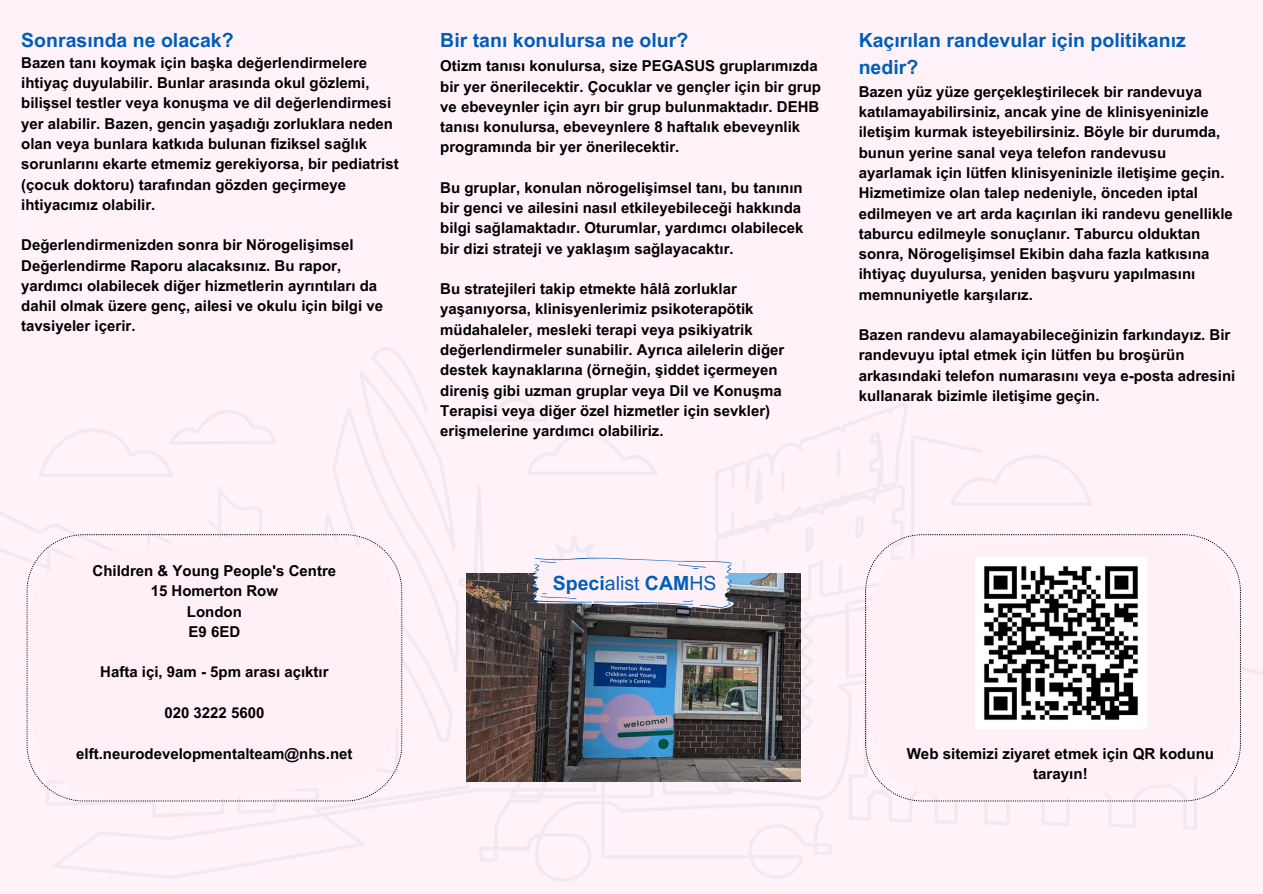
<style>
.page{position:relative;width:1263px;height:894px;background:#fff}
.page>*{position:absolute;margin:0;border:0;box-sizing:border-box;transform-origin:0 0}
.t1{font:700 19.5px/27px "Arial MT Pro";color:#015eb8}
.t2{font:700 15.15px/20.2px "Arial MT Pro";color:#000;text-align:center}
.t3{font:700 15px/20.2px "Arial MT Pro";color:#000}
.s1{font-weight:400}
</style>
<div class="page">
<div style="left:0;top:0;width:1263px;height:893px;background:#fff3f9"></div>
<img style="left:0;top:347px;width:1263px;height:534px">
<svg style="left:26px;top:534px;width:376px;height:267px"></svg>
<svg style="left:865px;top:534px;width:376px;height:267px"></svg>
<img style="left:975px;top:557px;width:171px;height:171px">
<img style="left:467px;top:574px;width:334px;height:207px">
<svg style="left:533px;top:557px;width:201px;height:51px"></svg>
<h1 class="t1" style="left:21px;top:29px;width:214px">Sonrasında ne olacak?</h1>
<h1 class="t3" style="left:21px;top:54px;width:379px">Bazen tanı koymak için başka değerlendirmelere ihtiyaç duyulabilir. Bunlar arasında okul gözlemi, bilişsel testler veya konuşma ve dil değerlendirmesi yer alabilir. Bazen, gencin yaşadığı zorluklara neden olan veya bunlara katkıda bulunan fiziksel sağlık sorunlarını ekarte etmemiz gerekiyorsa, bir pediatrist (çocuk doktoru) tarafından gözden geçirmeye ihtiyacımız olabilir.</h1>
<h1 class="t3" style="left:21px;top:237px;width:363px">Değerlendirmenizden sonra bir Nörogelişimsel Değerlendirme Raporu alacaksınız. Bu rapor, yardımcı olabilecek diğer hizmetlerin ayrıntıları da dahil olmak üzere genç, ailesi ve okulu için bilgi ve tavsiyeler içerir.</h1>
<p class="t1" style="left:440px;top:29px;width:250px">Bir tanı konulursa ne olur?</p>
<p class="t1" style="left:859px;top:29px;width:329px">Kaçırılan randevular için politikanız nedir?</p>
<p class="t3" style="left:859px;top:83px;width:367px">Bazen yüz yüze gerçekleştirilecek bir randevuya katılamayabilirsiniz, ancak yine de klinisyeninizle iletişim kurmak isteyebilirsiniz. Böyle bir durumda, bunun yerine sanal veya telefon randevusu ayarlamak için lütfen klinisyeninizle iletişime geçin.</p>
<p class="t3" style="left:859px;top:185px;width:376px">Hizmetimize olan talep nedeniyle, önceden iptal edilmeyen ve art arda kaçırılan iki randevu genellikle taburcu edilmeyle sonuçlanır. Taburcu olduktan sonra, Nörogelişimsel Ekibin daha fazla katkısına ihtiyaç duyulursa, yeniden başvuru yapılmasını memnuniyetle karşılarız.</p>
<p class="t3" style="left:859px;top:326px;width:378px">Bazen randevu alamayabileceğinizin farkındayız. Bir randevuyu iptal etmek için lütfen bu broşürün arkasındaki telefon numarasını veya e-posta adresini kullanarak bizimle iletişime geçin.</p>
<p class="t3" style="left:440px;top:58px;width:382px">Otizm tanısı konulursa, size PEGASUS gruplarımızda bir yer önerilecektir. Çocuklar ve gençler için bir grup ve ebeveynler için ayrı bir grup bulunmaktadır. DEHB tanısı konulursa, ebeveynlere 8 haftalık ebeveynlik programında bir yer önerilecektir.</p>
<p class="t3" style="left:440px;top:179px;width:365px">Bu gruplar, konulan nörogelişimsel tanı, bu tanının bir genci ve ailesini nasıl etkileyebileceği hakkında bilgi sağlamaktadır. Oturumlar, yardımcı olabilecek bir dizi strateji ve yaklaşım sağlayacaktır.</p>
<p class="t3" style="left:440px;top:280px;width:346px">Bu stratejileri takip etmekte hâlâ zorluklar yaşanıyorsa, klinisyenlerimiz psikoterapötik müdahaleler, mesleki terapi veya psikiyatrik değerlendirmeler sunabilir. Ayrıca ailelerin diğer destek kaynaklarına (örneğin, şiddet içermeyen direniş gibi uzman gruplar veya Dil ve Konuşma Terapisi veya diğer özel hizmetler için sevkler) erişmelerine yardımcı olabiliriz.</p>
<p class="t3" style="left:93px;top:562px;width:245px">Children &amp; Young People's Centre</p>
<p class="t3" style="left:151px;top:582px;width:129px">15 Homerton Row</p>
<p class="t3" style="left:187px;top:603px;width:56px">London</p>
<p class="t3" style="left:189px;top:623px;width:53px">E9 6ED</p>
<p class="t3" style="left:100px;top:663px;width:230px">Hafta içi, 9am - 5pm arası açıktır</p>
<p class="t3" style="left:164px;top:704px;width:102px">020 3222 5600</p>
<p class="t3" style="left:76px;top:744px;width:278px">elft.neurodevelopmentalteam@nhs.net</p>
<p class="t2" style="left:907px;top:744px;width:309px">Web sitemizi ziyaret etmek için QR kodunu tarayın!</p>
<h2 class="t1" style="left:553px;top:572px;width:165px">Speci<span class="s1">alist</span> CAM<span class="s1">HS</span></h2>
</div>
